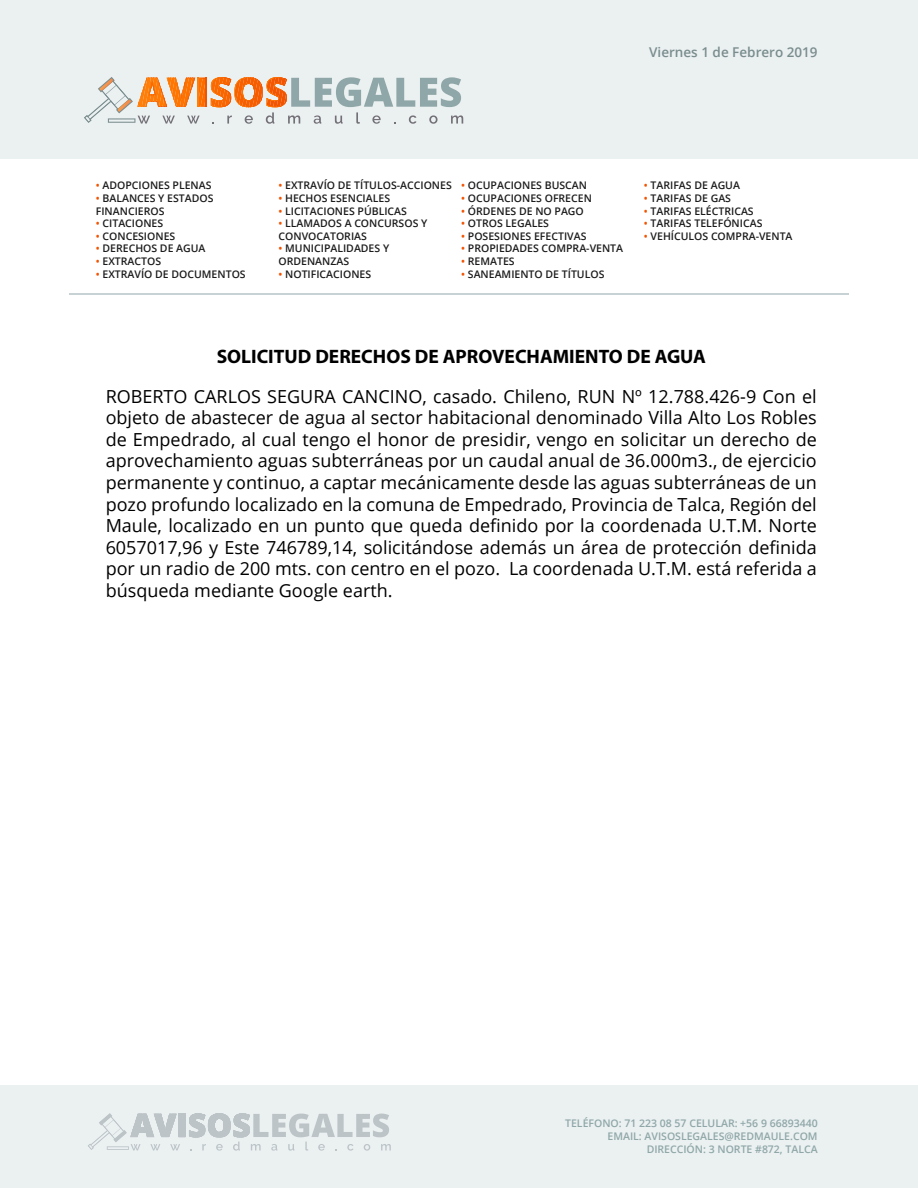
<style>
.page{position:relative;width:918px;height:1188px;background:#fff}
.page>*{position:absolute;margin:0;border:0;box-sizing:border-box;transform-origin:0 0}
.t1{font:700 19.5px "Myriad Pro";color:#000}
.t2{font:18px/21.6px "Open Sans";color:#000;text-align:justify}
.t3{font:600 13.5px "Open Sans";color:#7a8d8e}
.t4{font:600 10.5px/12.6px "Open Sans";color:#1b1b1b}
.t5{font:600 10.5px/12.6px "Open Sans";color:#8fa7a8;text-align:right}
.s1{color:#f25300}
</style>
<div class="page">
<div style="left:0;top:0;width:918px;height:159px;background:#ebf0f1"></div>
<svg style="left:84px;top:77px;width:379px;height:47px"></svg>
<svg style="left:108px;top:118px;width:27px;height:5px"></svg>
<div style="left:0;top:1086px;width:918px;height:102px;background:#ebf0f1"></div>
<svg style="left:88px;top:1113px;width:303px;height:38px"></svg>
<svg style="left:107px;top:1146px;width:22px;height:4px"></svg>
<hr style="left:69px;top:294px;width:780px;height:1px;background:#8fa7a8">
<p class="t3" style="left:649px;top:43px;width:170px">Viernes 1 de Febrero 2019</p>
<p class="t4" style="left:96px;top:179px;width:117px"><span class="s1">•</span> ADOPCIONES PLENAS</p>
<p class="t4" style="left:96px;top:192px;width:119px"><span class="s1">•</span> BALANCES Y ESTADOS<br>FINANCIEROS</p>
<p class="t4" style="left:96px;top:217px;width:69px"><span class="s1">•</span> CITACIONES</p>
<p class="t4" style="left:96px;top:230px;width:81px"><span class="s1">•</span> CONCESIONES</p>
<p class="t4" style="left:96px;top:242px;width:111px"><span class="s1">•</span> DERECHOS DE AGUA</p>
<p class="t4" style="left:96px;top:255px;width:67px"><span class="s1">•</span> EXTRACTOS</p>
<p class="t4" style="left:96px;top:267px;width:151px"><span class="s1">•</span> EXTRAVÍO DE DOCUMENTOS</p>
<p class="t4" style="left:279px;top:179px;width:175px"><span class="s1">•</span> EXTRAVÍO DE TÍTULOS-ACCIONES</p>
<p class="t4" style="left:279px;top:192px;width:113px"><span class="s1">•</span> HECHOS ESENCIALES</p>
<p class="t4" style="left:279px;top:204px;width:130px"><span class="s1">•</span> LICITACIONES PÚBLICAS</p>
<p class="t4" style="left:279px;top:217px;width:150px"><span class="s1">•</span> LLAMADOS A CONCURSOS Y<br>CONVOCATORIAS</p>
<p class="t4" style="left:279px;top:242px;width:112px"><span class="s1">•</span> MUNICIPALIDADES Y<br>ORDENANZAS</p>
<p class="t4" style="left:279px;top:267px;width:94px"><span class="s1">•</span> NOTIFICACIONES</p>
<p class="t4" style="left:461px;top:179px;width:127px"><span class="s1">•</span> OCUPACIONES BUSCAN</p>
<p class="t4" style="left:461px;top:192px;width:132px"><span class="s1">•</span> OCUPACIONES OFRECEN</p>
<p class="t4" style="left:461px;top:204px;width:124px"><span class="s1">•</span> ÓRDENES DE NO PAGO</p>
<p class="t4" style="left:461px;top:217px;width:89px"><span class="s1">•</span> OTROS LEGALES</p>
<p class="t4" style="left:461px;top:230px;width:127px"><span class="s1">•</span> POSESIONES EFECTIVAS</p>
<p class="t4" style="left:461px;top:242px;width:163px"><span class="s1">•</span> PROPIEDADES COMPRA-VENTA</p>
<p class="t4" style="left:461px;top:255px;width:55px"><span class="s1">•</span> REMATES</p>
<p class="t4" style="left:461px;top:267px;width:145px"><span class="s1">•</span> SANEAMIENTO DE TÍTULOS</p>
<p class="t4" style="left:644px;top:179px;width:98px"><span class="s1">•</span> TARIFAS DE AGUA</p>
<p class="t4" style="left:644px;top:192px;width:89px"><span class="s1">•</span> TARIFAS DE GAS</p>
<p class="t4" style="left:644px;top:204px;width:111px"><span class="s1">•</span> TARIFAS ELÉCTRICAS</p>
<p class="t4" style="left:644px;top:217px;width:120px"><span class="s1">•</span> TARIFAS TELEFÓNICAS</p>
<p class="t4" style="left:644px;top:230px;width:150px"><span class="s1">•</span> VEHÍCULOS COMPRA-VENTA</p>
<p class="t1" style="left:217px;top:344px;width:491px">SOLICITUD DERECHOS DE APROVECHAMIENTO DE AGUA</p>
<p class="t2" style="left:106px;top:385px;width:713px">ROBERTO CARLOS SEGURA CANCINO, casado. Chileno, RUN Nº 12.788.426-9 Con el objeto de abastecer de agua al sector habitacional denominado Villa Alto Los Robles de Empedrado, al cual tengo el honor de presidir, vengo en solicitar un derecho de aprovechamiento aguas subterráneas por un caudal anual de 36.000m3., de ejercicio permanente y continuo, a captar mecánicamente desde las aguas subterráneas de un pozo profundo localizado en la comuna de Empedrado, Provincia de Talca, Región del Maule, localizado en un punto que queda definido por la coordenada U.T.M. Norte 6057017,96 y Este 746789,14, solicitándose además un área de protección definida por un radio de 200 mts. con centro en el pozo. La coordenada U.T.M. está referida a búsqueda mediante Google earth.</p>
<p class="t5" style="left:565px;top:1117px;width:254px">TELÉFONO: 71 223 08 57 CELULAR: +56 9 66893440<br>EMAIL: AVISOSLEGALES@REDMAULE.COM<br>DIRECCIÓN: 3 NORTE #872, TALCA</p>
</div>
